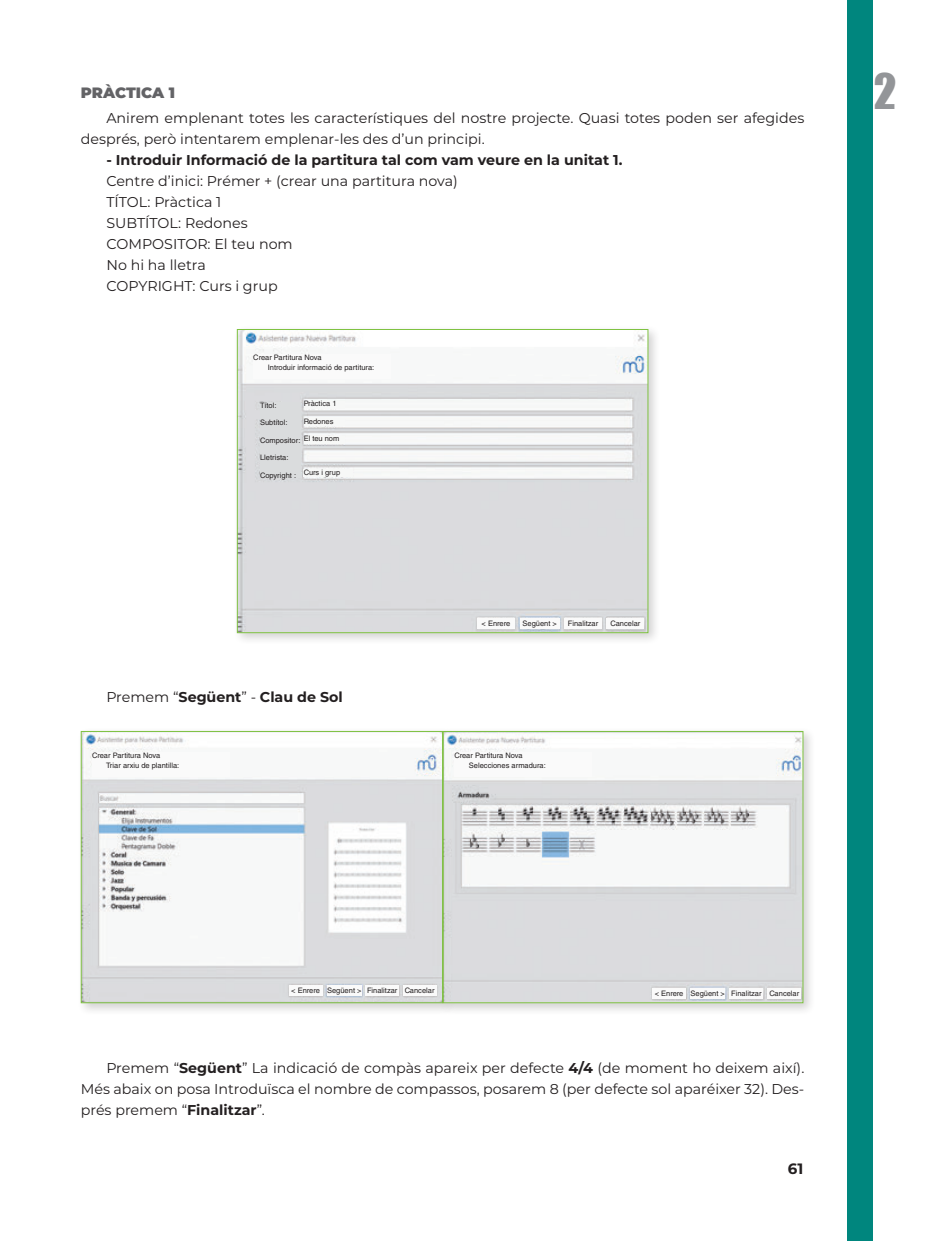
<style>
.page{position:relative;width:934px;height:1241px;background:#fff}
.page>*{position:absolute;margin:0;border:0;box-sizing:border-box;transform-origin:0 0}
.t1{font:45px "Impact";color:#939598}
.t2{font:900 15px "Montserrat";letter-spacing:-.005em;color:#636366}
.t3{font:700 15px "Montserrat";color:#231f20}
.t4{font:14.25px/21px "Montserrat";color:#231f20}
.t5{font:700 14.25px "Montserrat";color:#231f20}
.t6{font:7.5px/10.5px "Helvetica LT Std";color:#231f20}
.s1{font-weight:400}
.s2{font-weight:700}
</style>
<div class="page">
<div style="left:846px;top:0;width:26px;height:1241px;background:#00867e"></div>
<div style="left:232px;top:325px;width:428px;height:321px;background:#231f20;opacity:.2"></div>
<img style="left:239px;top:331px;width:407px;height:300px">
<div style="left:237px;top:329px;width:411px;height:304px;border:1px solid #7fc241"></div>
<div style="left:76px;top:727px;width:379px;height:289px;background:#231f20;opacity:.2"></div>
<img style="left:83px;top:733px;width:355px;height:268px">
<div style="left:438px;top:727px;width:377px;height:289px;background:#231f20;opacity:.2"></div>
<div style="left:442px;top:731px;width:361px;height:272px;border:1px solid #7fc241"></div>
<div style="left:253px;top:354px;width:138px;height:25px;background:#fafafa"></div>
<div style="left:260px;top:402px;width:41px;height:76px;background:#dadcdd"></div>
<div style="left:303px;top:401px;width:41px;height:8px;background:#f7f8f7"></div>
<div style="left:303px;top:418px;width:41px;height:8px;background:#f7f8f7"></div>
<div style="left:303px;top:436px;width:41px;height:8px;background:#f7f8f7"></div>
<div style="left:303px;top:470px;width:50px;height:7px;background:#f7f8f7"></div>
<div style="left:652px;top:988px;width:33px;height:11px;background:#fafafa"></div>
<div style="left:289px;top:984px;width:33px;height:11px;background:#fafafa"></div>
<div style="left:690px;top:988px;width:34px;height:11px;background:#fafafa"></div>
<div style="left:327px;top:984px;width:34px;height:11px;background:#fafafa"></div>
<div style="left:729px;top:988px;width:33px;height:11px;background:#fafafa"></div>
<div style="left:365px;top:984px;width:34px;height:11px;background:#fafafa"></div>
<div style="left:767px;top:988px;width:33px;height:11px;background:#fafafa"></div>
<div style="left:403px;top:984px;width:33px;height:11px;background:#fafafa"></div>
<div style="left:92px;top:752px;width:138px;height:25px;background:#fafafa"></div>
<div style="left:454px;top:752px;width:138px;height:25px;background:#fafafa"></div>
<div style="left:477px;top:618px;width:37px;height:11px;background:#fafafa"></div>
<div style="left:520px;top:618px;width:39px;height:11px;background:#fafafa"></div>
<div style="left:564px;top:618px;width:37px;height:11px;background:#fafafa"></div>
<div style="left:606px;top:618px;width:38px;height:11px;background:#fafafa"></div>
<p class="t2" style="left:81px;top:81px;width:96px">PRÀCTICA 1</p>
<h1 class="t1" style="left:873px;top:56px;width:24px">2</h1>
<p class="t4" style="left:81px;top:107px;width:724px;text-indent:26px">Anirem emplenant totes les característiques del nostre projecte. Quasi totes poden ser afegides després, però intentarem emplenar-les des d’un principi.</p>
<p class="t5" style="left:106px;top:150px;width:517px">- Introduir Informació de la partitura tal com vam veure en la unitat 1.</p>
<p class="t4" style="left:106px;top:170px;width:353px">Centre d’inici: Prémer + (crear una partitura nova)<br>TÍTOL: Pràctica 1<br>SUBTÍTOL: Redones<br>COMPOSITOR: El teu nom<br>No hi ha lletra<br>COPYRIGHT: Curs i grup</p>
<p class="t6" style="left:268px;top:352px;width:108px;text-indent:-15px">Crear Partitura Nova<br>Introduir informació de partitura:</p>
<p class="t6" style="left:260px;top:400px;width:18px">Títol:</p>
<p class="t6" style="left:260px;top:417px;width:29px">Subtítol:</p>
<p class="t6" style="left:260px;top:435px;width:42px">Compositor:</p>
<p class="t6" style="left:260px;top:453px;width:30px">Lletrista:</p>
<p class="t6" style="left:260px;top:470px;width:38px">Copyright :</p>
<p class="t6" style="left:303px;top:398px;width:34px">Pràctica 1</p>
<p class="t6" style="left:303px;top:416px;width:31px">Redones</p>
<p class="t6" style="left:303px;top:433px;width:37px">El teu nom</p>
<p class="t6" style="left:303px;top:467px;width:38px">Curs i grup</p>
<p class="t5" style="left:106px;top:687px;width:238px"><span class="s1">Premem “</span>Següent<span class="s1">” -</span> Clau de Sol</p>
<p class="t6" style="left:481px;top:619px;width:30px">&lt; Enrere</p>
<p class="t6" style="left:522px;top:619px;width:36px">Següent &gt;</p>
<p class="t6" style="left:567px;top:619px;width:32px">Finalitzar</p>
<p class="t6" style="left:610px;top:619px;width:31px">Cancelar</p>
<p class="t6" style="left:106px;top:750px;width:74px;text-indent:-14px">Crear Partitura Nova<br>Triar arxiu de plantilla:</p>
<p class="t6" style="left:469px;top:750px;width:78px;text-indent:-15px">Crear Partitura Nova<br>Selecciones armadura:</p>
<p class="t6" style="left:327px;top:985px;width:36px">Següent &gt;</p>
<p class="t6" style="left:731px;top:988px;width:32px">Finalitzar</p>
<p class="t6" style="left:404px;top:985px;width:31px">Cancelar</p>
<p class="t6" style="left:291px;top:985px;width:30px">&lt; Enrere</p>
<p class="t6" style="left:367px;top:985px;width:32px">Finalitzar</p>
<p class="t6" style="left:690px;top:988px;width:36px">Següent &gt;</p>
<p class="t6" style="left:654px;top:988px;width:30px">&lt; Enrere</p>
<p class="t6" style="left:769px;top:988px;width:31px">Cancelar</p>
<p class="t4" style="left:81px;top:1056px;width:724px;text-align:justify;text-indent:26px">Premem “<span class="s2">Següent</span>” La indicació de compàs apareix per defecte <span class="s2">4/4</span> (de moment ho deixem així).<br>Més abaix on posa Introduïsca el nombre de compassos, posarem 8 (per defecte sol aparéixer 32). Des&shy;prés premem “<span class="s2">Finalitzar</span>”.</p>
<p class="t3" style="left:787px;top:1158px;width:17px">61</p>
</div>
